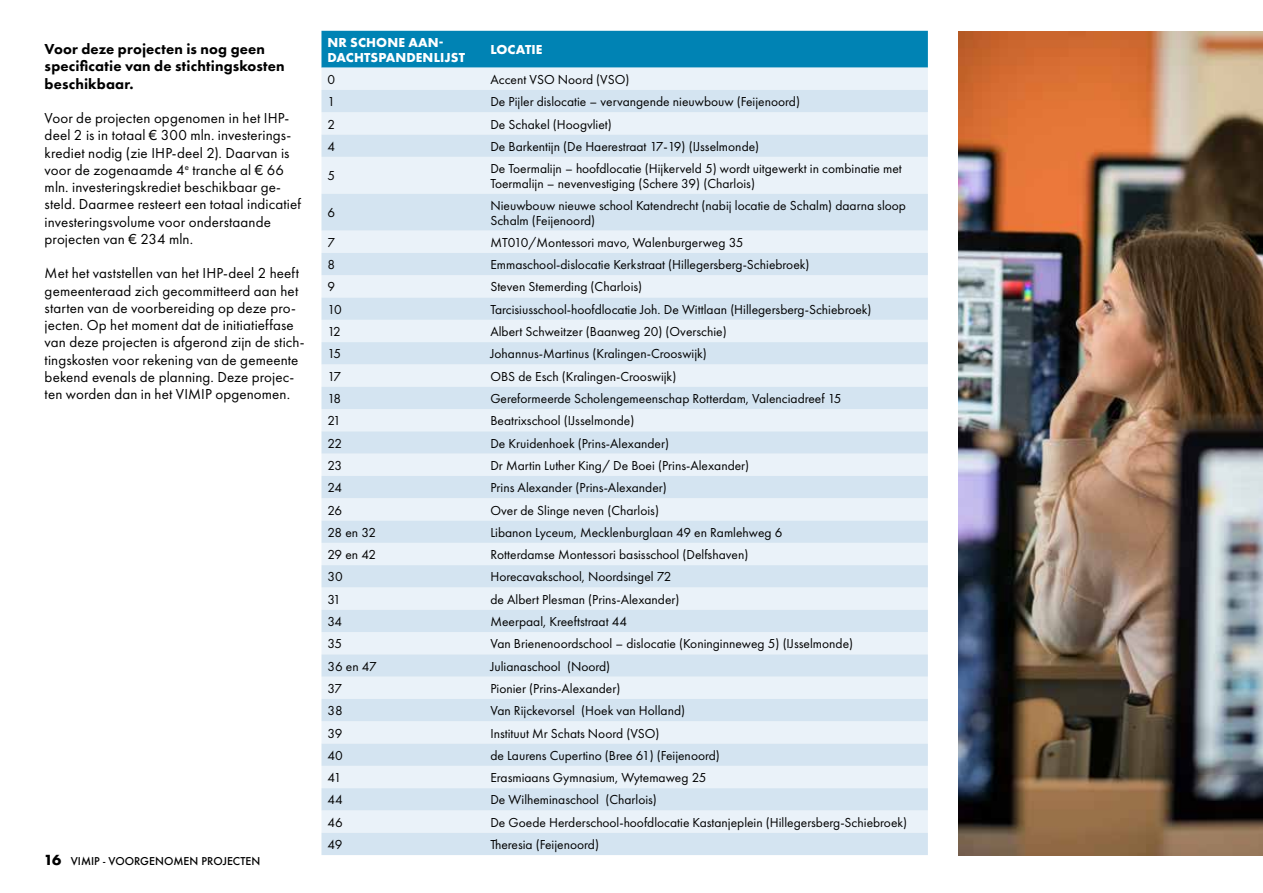
<style>
.page{position:relative;width:1263px;height:893px;background:#fff}
.page>*{position:absolute;margin:0;border:0;box-sizing:border-box;transform-origin:0 0}
.t1{font:15px/17.2px "Futura PT";letter-spacing:.01em;color:#000}
.t2{font:800 15px/17.2px "Futura PT";letter-spacing:.01em;color:#000}
.t3{font:13.5px/14.5px "Futura PT";color:#000}
.t4{font:700 13.5px/14.5px "Futura PT";letter-spacing:.01em;color:#fff}
.t5{font:500 10.5px "Futura";color:#000}
.s1{font-weight:700;font-size:13.5px}
</style>
<div class="page">
<div style="left:321px;top:31px;width:607px;height:37px;background:#0083b4"></div>
<div style="left:321px;top:68px;width:607px;height:22px;background:#eaf2f9"></div>
<svg style="left:321px;top:90px;width:607px;height:765px;background:#deeaf4"></svg>
<img style="left:958px;top:31px;width:305px;height:824px">
<p class="t2" style="left:45px;top:40px;width:242px">Voor deze projecten is nog geen specificatie van de stichtingskosten beschikbaar.</p>
<p class="t1" style="left:45px;top:109px;width:258px">Voor de projecten opgenomen in het IHP&shy;deel 2 is in totaal € 300 mln. investerings&shy;krediet nodig (zie IHP-deel 2). Daarvan is voor de zogenaamde 4<sup>e</sup> tranche al € 66 mln. investeringskrediet beschikbaar ge&shy;steld. Daarmee resteert een totaal indicatief investeringsvolume voor onderstaande projecten van € 234 mln.</p>
<p class="t1" style="left:45px;top:265px;width:262px">Met het vaststellen van het IHP-deel 2 heeft gemeenteraad zich gecommitteerd aan het starten van de voorbereiding op deze pro&shy;jecten. Op het moment dat de initiatieffase van deze projecten is afgerond zijn de stich&shy;tingskosten voor rekening van de gemeente bekend evenals de planning. Deze projec&shy;ten worden dan in het VIMIP opgenomen.</p>
<p class="t5" style="left:44px;top:854px;width:218px"><span class="s1">16</span> VIMIP - VOORGENOMEN PROJECTEN</p>
<p class="t4" style="left:328px;top:35px;width:139px">NR SCHONE AAN-<br>DACHTSPANDENLIJST</p>
<p class="t4" style="left:490px;top:42px;width:53px">LOCATIE</p>
<p class="t3" style="left:327px;top:72px;width:9px">0</p>
<p class="t3" style="left:490px;top:72px;width:141px">Accent VSO Noord (VSO)</p>
<p class="t3" style="left:327px;top:94px;width:9px">1</p>
<p class="t3" style="left:490px;top:94px;width:311px">De Pijler dislocatie – vervangende nieuwbouw (Feijenoord)</p>
<p class="t3" style="left:327px;top:117px;width:9px">2</p>
<p class="t3" style="left:490px;top:117px;width:123px">De Schakel (Hoogvliet)</p>
<p class="t3" style="left:327px;top:139px;width:9px">4</p>
<p class="t3" style="left:490px;top:139px;width:270px">De Barkentijn (De Haerestraat 17-19) (IJsselmonde)</p>
<p class="t3" style="left:327px;top:169px;width:9px">5</p>
<p class="t3" style="left:490px;top:161px;width:413px">De Toermalijn – hoofdlocatie (Hijkerveld 5) wordt uitgewerkt in combinatie met<br>Toermalijn – nevenvestiging (Schere 39) (Charlois)</p>
<p class="t3" style="left:327px;top:205px;width:9px">6</p>
<p class="t3" style="left:490px;top:198px;width:417px">Nieuwbouw nieuwe school Katendrecht (nabij locatie de Schalm) daarna sloop<br>Schalm (Feijenoord)</p>
<p class="t3" style="left:327px;top:235px;width:9px">7</p>
<p class="t3" style="left:490px;top:235px;width:255px">MT010/Montessori mavo, Walenburgerweg 35</p>
<p class="t3" style="left:327px;top:257px;width:9px">8</p>
<p class="t3" style="left:490px;top:257px;width:321px">Emmaschool-dislocatie Kerkstraat (Hillegersberg-Schiebroek)</p>
<p class="t3" style="left:327px;top:280px;width:9px">9</p>
<p class="t3" style="left:490px;top:280px;width:153px">Steven Stemerding (Charlois)</p>
<p class="t3" style="left:327px;top:302px;width:16px">10</p>
<p class="t3" style="left:490px;top:302px;width:383px">Tarcisiusschool-hoofdlocatie Joh. De Wittlaan (Hillegersberg-Schiebroek)</p>
<p class="t3" style="left:327px;top:324px;width:15px">12</p>
<p class="t3" style="left:490px;top:324px;width:238px">Albert Schweitzer (Baanweg 20) (Overschie)</p>
<p class="t3" style="left:327px;top:347px;width:15px">15</p>
<p class="t3" style="left:490px;top:347px;width:218px">Johannus-Martinus (Kralingen-Crooswijk)</p>
<p class="t3" style="left:327px;top:369px;width:15px">17</p>
<p class="t3" style="left:490px;top:369px;width:187px">OBS de Esch (Kralingen-Crooswijk)</p>
<p class="t3" style="left:327px;top:391px;width:15px">18</p>
<p class="t3" style="left:490px;top:391px;width:353px">Gereformeerde Scholengemeenschap Rotterdam, Valenciadreef 15</p>
<p class="t3" style="left:327px;top:413px;width:15px">21</p>
<p class="t3" style="left:490px;top:413px;width:145px">Beatrixschool (IJsselmonde)</p>
<p class="t3" style="left:327px;top:436px;width:16px">22</p>
<p class="t3" style="left:490px;top:436px;width:180px">De Kruidenhoek (Prins-Alexander)</p>
<p class="t3" style="left:327px;top:458px;width:16px">23</p>
<p class="t3" style="left:490px;top:458px;width:260px">Dr Martin Luther King/ De Boei (Prins-Alexander)</p>
<p class="t3" style="left:327px;top:480px;width:16px">24</p>
<p class="t3" style="left:490px;top:480px;width:178px">Prins Alexander (Prins-Alexander)</p>
<p class="t3" style="left:327px;top:503px;width:16px">26</p>
<p class="t3" style="left:490px;top:503px;width:170px">Over de Slinge neven (Charlois)</p>
<p class="t3" style="left:327px;top:525px;width:50px">28 en 32</p>
<p class="t3" style="left:490px;top:525px;width:294px">Libanon Lyceum, Mecklenburglaan 49 en Ramlehweg 6</p>
<p class="t3" style="left:327px;top:547px;width:50px">29 en 42</p>
<p class="t3" style="left:490px;top:547px;width:259px">Rotterdamse Montessori basisschool (Delfshaven)</p>
<p class="t3" style="left:327px;top:570px;width:17px">30</p>
<p class="t3" style="left:490px;top:570px;width:183px">Horecavakschool, Noordsingel 72</p>
<p class="t3" style="left:327px;top:592px;width:15px">31</p>
<p class="t3" style="left:490px;top:592px;width:191px">de Albert Plesman (Prins-Alexander)</p>
<p class="t3" style="left:327px;top:614px;width:16px">34</p>
<p class="t3" style="left:490px;top:614px;width:138px">Meerpaal, Kreeftstraat 44</p>
<p class="t3" style="left:327px;top:636px;width:16px">35</p>
<p class="t3" style="left:490px;top:636px;width:364px">Van Brienenoordschool – dislocatie (Koninginneweg 5) (IJsselmonde)</p>
<p class="t3" style="left:327px;top:659px;width:51px">36 en 47</p>
<p class="t3" style="left:490px;top:659px;width:121px">Julianaschool (Noord)</p>
<p class="t3" style="left:327px;top:681px;width:16px">37</p>
<p class="t3" style="left:490px;top:681px;width:132px">Pionier (Prins-Alexander)</p>
<p class="t3" style="left:327px;top:703px;width:17px">38</p>
<p class="t3" style="left:490px;top:703px;width:196px">Van Rijckevorsel (Hoek van Holland)</p>
<p class="t3" style="left:327px;top:726px;width:16px">39</p>
<p class="t3" style="left:490px;top:726px;width:171px">Instituut Mr Schats Noord (VSO)</p>
<p class="t3" style="left:327px;top:748px;width:17px">40</p>
<p class="t3" style="left:490px;top:748px;width:231px">de Laurens Cupertino (Bree 61) (Feijenoord)</p>
<p class="t3" style="left:327px;top:770px;width:15px">41</p>
<p class="t3" style="left:490px;top:770px;width:218px">Erasmiaans Gymnasium, Wytemaweg 25</p>
<p class="t3" style="left:327px;top:793px;width:17px">44</p>
<p class="t3" style="left:490px;top:793px;width:168px">De Wilheminaschool (Charlois)</p>
<p class="t3" style="left:327px;top:815px;width:17px">46</p>
<p class="t3" style="left:490px;top:815px;width:418px">De Goede Herderschool-hoofdlocatie Kastanjeplein (Hillegersberg-Schiebroek)</p>
<p class="t3" style="left:327px;top:837px;width:16px">49</p>
<p class="t3" style="left:490px;top:837px;width:110px">Theresia (Feijenoord)</p>
</div>
